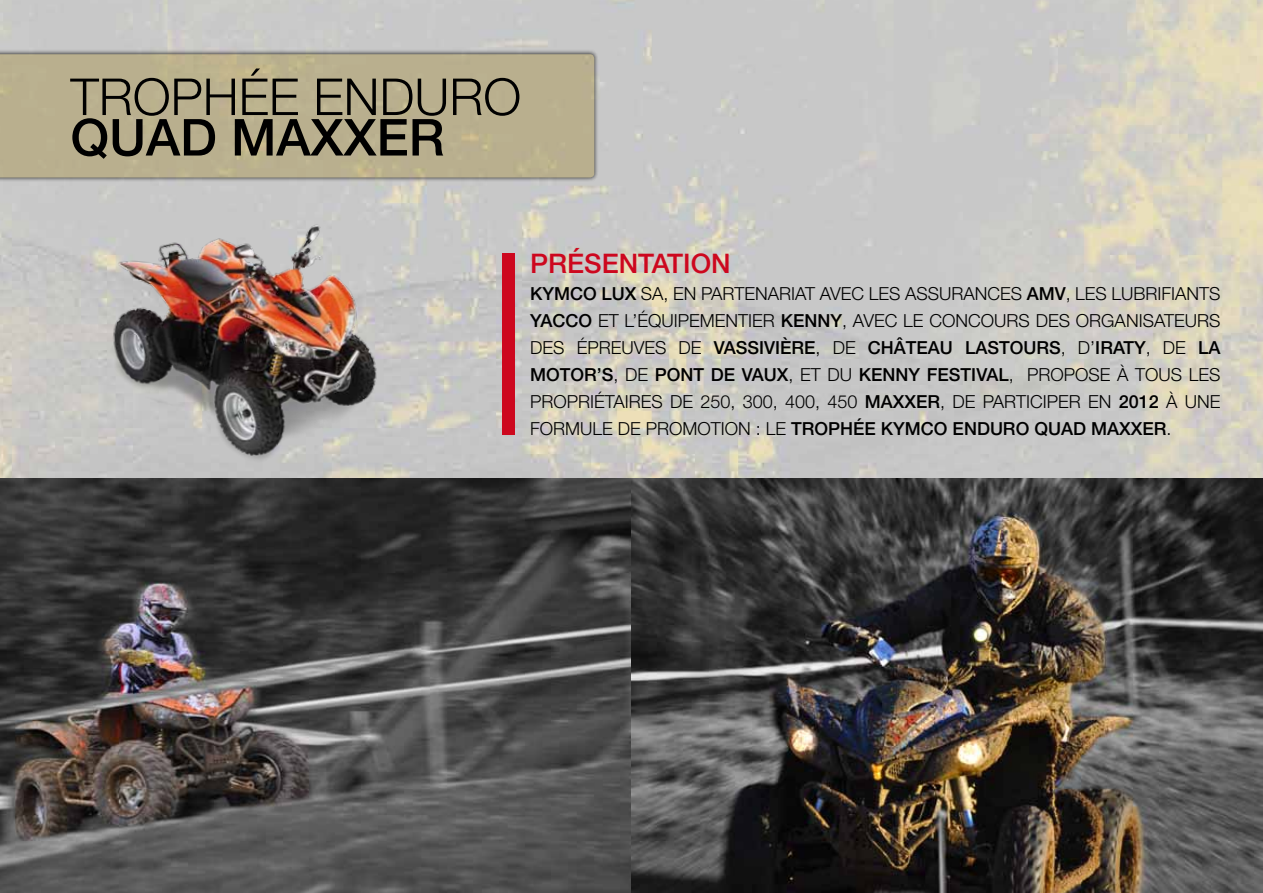
<style>
.page{position:relative;width:1263px;height:893px;background:#fff}
.page>*{position:absolute;margin:0;border:0;box-sizing:border-box;transform-origin:0 0}
.t1{font:300 51px "Helvetica Neue";color:#000}
.t2{font:500 51px "Helvetica Neue";color:#000}
.t3{font:500 27px "Helvetica Neue";color:#cd071e}
.t4{font:300 18px/27px "Helvetica Neue";color:#000}
.s1{font-weight:500}
</style>
<div class="page">
<img style="left:1px;top:0;width:1262px;height:478px">
<img style="left:1px;top:478px;width:1262px;height:415px">
<div style="left:502px;top:254px;width:12px;height:181px;background:#cd071e"></div>
<img style="left:84px;top:182px;width:324px;height:311px">
<div style="left:0;top:50px;width:599px;height:132px;background:#000;opacity:.75"></div>
<div style="left:1px;top:54px;width:593px;height:124px;background:#b9af8e"></div>
<img style="left:0;top:0;width:1px;height:893px">
<h1 class="t1" style="left:70px;top:66px;width:452px">TROPHÉE ENDURO</h1>
<h1 class="t2" style="left:70px;top:107px;width:376px">QUAD MAXXER</h1>
<h2 class="t3" style="left:530px;top:247px;width:202px">PRÉSENTATION</h2>
<p class="t4" style="left:530px;top:280px;width:692px"><span class="s1">KYMCO LUX</span> SA, EN PARTENARIAT AVEC LES ASSURANCES <span class="s1">AMV</span>, LES LUBRIFIANTS<br><span class="s1">YACCO</span></p>
<p class="t4" style="left:530px;top:307px;width:692px;text-align:justify;text-indent:68px">ET L’ÉQUIPEMENTIER <span class="s1">KENNY</span>, AVEC LE CONCOURS DES ORGANISATEURS DES ÉPREUVES DE <span class="s1">VASSIVIÈRE</span>, DE <span class="s1">CHÂTEAU LASTOURS</span>, D’<span class="s1">IRATY</span>, DE <span class="s1">LA MOTOR’S</span>, DE <span class="s1">PONT DE VAUX</span>, ET DU <span class="s1">KENNY FESTIVAL</span>, PROPOSE À TOUS LES PROPRIÉTAIRES DE 250, 300, 400, 450 <span class="s1">MAXXER</span>, DE PARTICIPER EN <span class="s1">2012</span> À UNE FORMULE DE PROMOTION : LE <span class="s1">TROPHÉE KYMCO ENDURO QUAD MAXXER</span></p>
<p class="t4" style="left:1166px;top:415px;width:7px">.</p>
</div>
